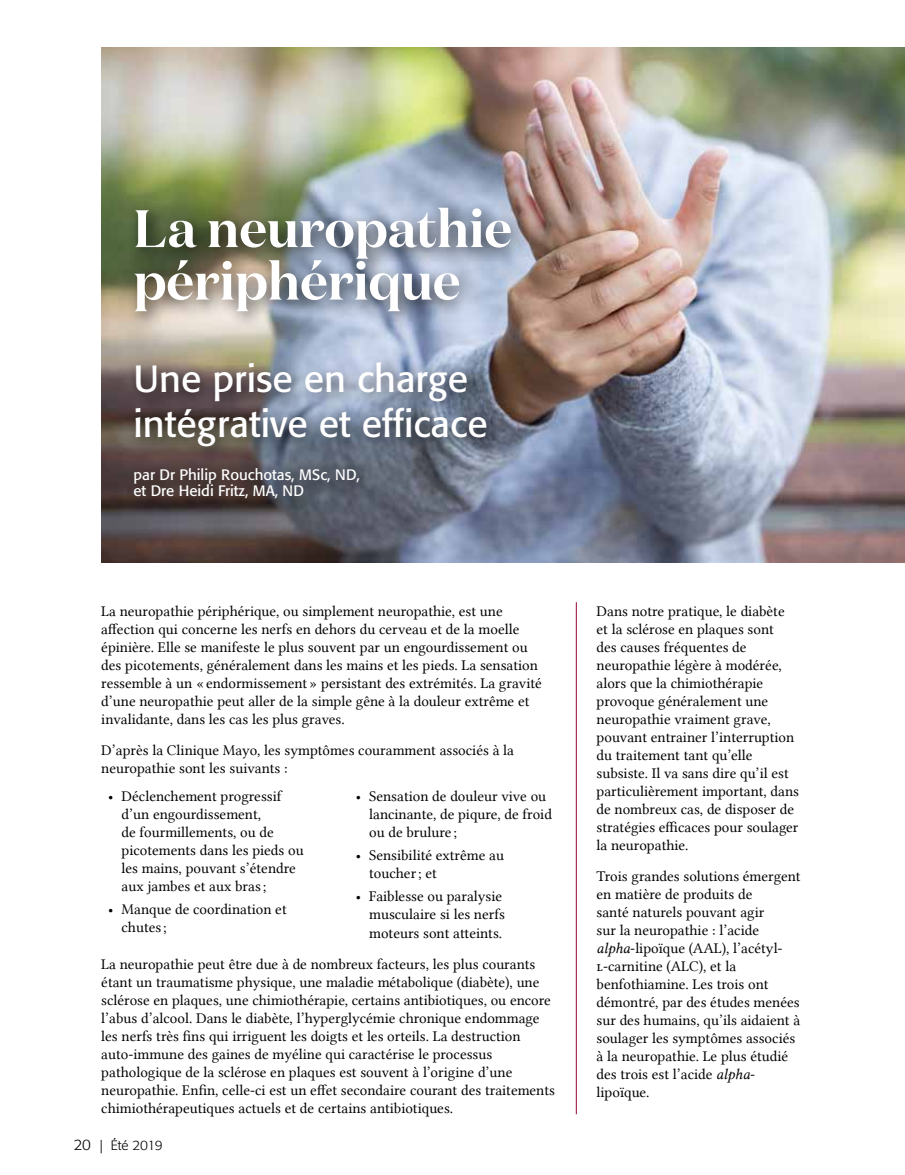
<style>
.page{position:relative;width:905px;height:1175px;background:#fff}
.page>*{position:absolute;margin:0;border:0;box-sizing:border-box;transform-origin:0 0}
.t1{font:600 52.5px/52.5px "Domaine Disp";color:#fff}
.t2{font:37.5px/45px "Formata";color:#fff}
.t3{font:15px/18px "Lin Libertine";color:#000}
.t4{font:15px/16.2px "Formata";color:#fff}
.t5{font:300 13.5px "Formata";letter-spacing:-.02em;color:#000}
.s1{font-size:15px}
.s2{font-family:"Lin Libertine I"}
</style>
<div class="page">
<img style="left:101px;top:47px;width:803px;height:515px">
<div style="left:124px;top:198px;width:405px;height:318px;background:#000;opacity:.75"></div>
<hr style="left:576px;top:602px;width:1px;height:512px;background:#980539">
<h1 class="t1" style="left:133px;top:202px;width:380px">La neuropathie périphérique</h1>
<h2 class="t2" style="left:133px;top:356px;width:356px">Une prise en charge intégrative et efficace</h2>
<p class="t4" style="left:133px;top:466px;width:228px">par Dr Philip Rouchotas, MSc, ND, et Dre Heidi Fritz, MA, ND</p>
<p class="t3" style="left:101px;top:601px;width:442px">La neuropathie périphérique, ou simplement neuropathie, est une affection qui concerne les nerfs en dehors du cerveau et de la moelle épinière. Elle se manifeste le plus souvent par un engourdissement ou des picotements, généralement dans les mains et les pieds. La sensation ressemble à un « endormissement » persistant des extrémités. La gravité d’une neuropathie peut aller de la simple gêne à la douleur extrême et invalidante, dans les cas les plus graves.</p>
<p class="t3" style="left:101px;top:741px;width:414px">D’après la Clinique Mayo, les symptômes couramment associés à la neuropathie sont les suivants :</p>
<p class="t3" style="left:122px;top:787px;width:184px;text-indent:-14px">• Déclenchement progressif d’un engourdissement,<br>de fourmillements, ou de picotements dans les pieds ou les mains, pouvant s’étendre aux jambes et aux bras ;</p>
<p class="t3" style="left:122px;top:900px;width:167px;text-indent:-14px">• Manque de coordination et chutes ;</p>
<p class="t3" style="left:369px;top:787px;width:184px;text-indent:-14px">• Sensation de douleur vive ou lancinante, de piqure, de froid ou de brulure ;</p>
<p class="t3" style="left:369px;top:846px;width:136px;text-indent:-14px">• Sensibilité extrême au toucher ; et</p>
<p class="t3" style="left:369px;top:887px;width:137px;text-indent:-14px">• Faiblesse ou paralysie musculaire si les nerfs moteurs sont atteints.</p>
<p class="t3" style="left:101px;top:955px;width:455px">La neuropathie peut être due à de nombreux facteurs, les plus courants étant un traumatisme physique, une maladie métabolique (diabète), une sclérose en plaques, une chimiothérapie, certains antibiotiques, ou encore l’abus d’alcool. Dans le diabète, l’hyperglycémie chronique endommage les nerfs très fins qui irriguent les doigts et les orteils. La destruction auto‑immune des gaines de myéline qui caractérise le processus pathologique de la sclérose en plaques est souvent à l’origine d’une neuropathie. Enfin, celle-ci est un effet secondaire courant des traitements chimiothérapeutiques actuels et de certains antibiotiques.</p>
<p class="t5" style="left:74px;top:1137px;width:90px"><span class="s1">20</span> | Été 2019</p>
<p class="t3" style="left:596px;top:601px;width:204px">Dans notre pratique, le diabète et la sclérose en plaques sont<br>des causes fréquentes de neuropathie légère à modérée, alors que la chimiothérapie provoque généralement une neuropathie vraiment grave, pouvant entrainer l’interruption du traitement tant qu’elle subsiste. Il va sans dire qu’il est particulièrement important, dans de nombreux cas, de disposer de stratégies efficaces pour soulager la neuropathie.</p>
<p class="t3" style="left:596px;top:867px;width:205px">Trois grandes solutions émergent en matière de produits de<br>santé naturels pouvant agir<br>sur la neuropathie : l’acide <span class="s2">alpha</span>-lipoïque (AAL), l’acétyl&shy;l-carnitine (ALC), et la benfothiamine. Les trois ont démontré, par des études menées sur des humains, qu’ils aidaient à soulager les symptômes associés à la neuropathie. Le plus étudié des trois est l’acide <span class="s2">alpha&shy;</span>lipoïque.</p>
</div>
